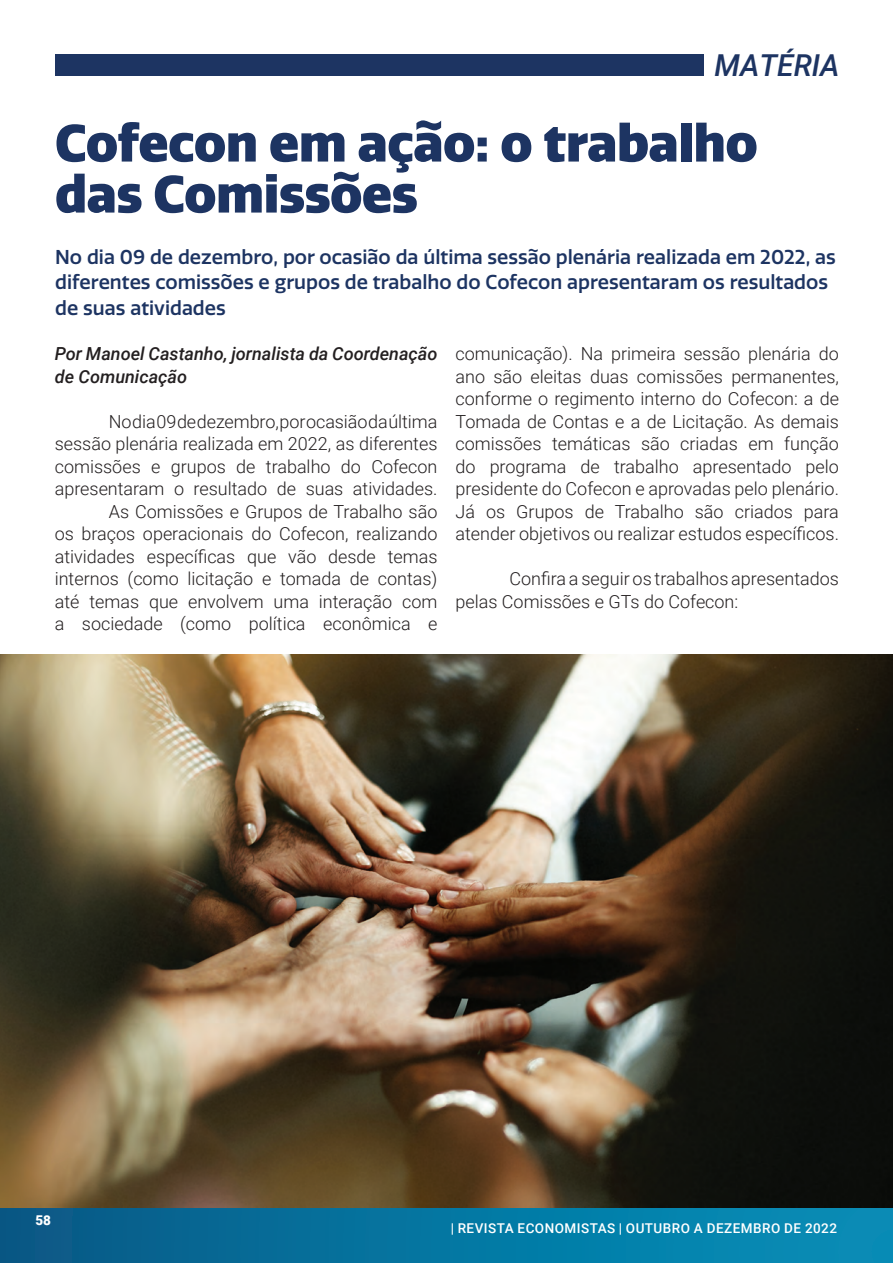
<style>
.page{position:relative;width:893px;height:1263px;background:#fff}
.page>*{position:absolute;margin:0;border:0;box-sizing:border-box;transform-origin:0 0}
.t1{font:900 51px/51px "Quatro W00";color:#1d3462}
.t2{font:italic 500 30.15px "Roboto";color:#1d3462}
.t3{font:500 19.5px/25.5px "Quatro";color:#1d3462}
.t4{font:300 18px/22.5px "Roboto";color:#231f20;text-align:right}
.t5{font:italic 500 18px/22.5px "Roboto";color:#231f20}
.t6{font:500 13.5px "Roboto";letter-spacing:.035em;color:#fff}
.t7{font:900 13.5px "Roboto";color:#fff}
</style>
<div class="page">
<svg style="left:0;top:1207px;width:893px;height:56px;background:#07749e"></svg>
<div style="left:55px;top:54px;width:649px;height:22px;background:#1d3462"></div>
<img style="left:0;top:655px;width:893px;height:552px">
<h2 class="t2" style="left:715px;top:44px;width:127px">MATÉRIA</h2>
<h1 class="t1" style="left:55px;top:118px;width:704px">Cofecon em ação: o trabalho das Comissões</h1>
<p class="t3" style="left:55px;top:244px;width:782px">No dia 09 de dezembro, por ocasião da última sessão plenária realizada em 2022, as diferentes comissões e grupos de trabalho do Cofecon apresentaram os resultados de suas atividades</p>
<p class="t5" style="left:55px;top:342px;width:384px">Por Manoel Castanho, jornalista da Coordenação de Comunicação</p>
<p class="t4" style="left:55px;top:409px;width:384px">No dia 09 de dezembro, por ocasião da última sessão plenária realizada em 2022, as diferentes comissões e grupos de trabalho do Cofecon apresentaram o resultado de suas atividades.<br>As Comissões e Grupos de Trabalho são<br>os braços operacionais do Cofecon, realizando atividades específicas que vão desde temas internos (como licitação e tomada de contas) até temas que envolvem uma interação com a sociedade (como política econômica e</p>
<p class="t4" style="left:455px;top:342px;width:385px;text-align:justify">comunicação). Na primeira sessão plenária do ano são eleitas duas comissões permanentes, conforme o regimento interno do Cofecon: a de Tomada de Contas e a de Licitação. As demais comissões temáticas são criadas em função do programa de trabalho apresentado pelo presidente do Cofecon e aprovadas pelo plenário.<br>Já os Grupos de Trabalho são criados para atender objetivos ou realizar estudos específicos.</p>
<p class="t4" style="left:455px;top:567px;width:385px;text-align:left;text-indent:54px">Confira a seguir os trabalhos apresentados pelas Comissões e GTs do Cofecon:</p>
<p class="t7" style="left:35px;top:1211px;width:17px">58</p>
<p class="t6" style="left:451px;top:1218px;width:388px">| REVISTA ECONOMISTAS | OUTUBRO A DEZEMBRO DE 2022</p>
</div>
